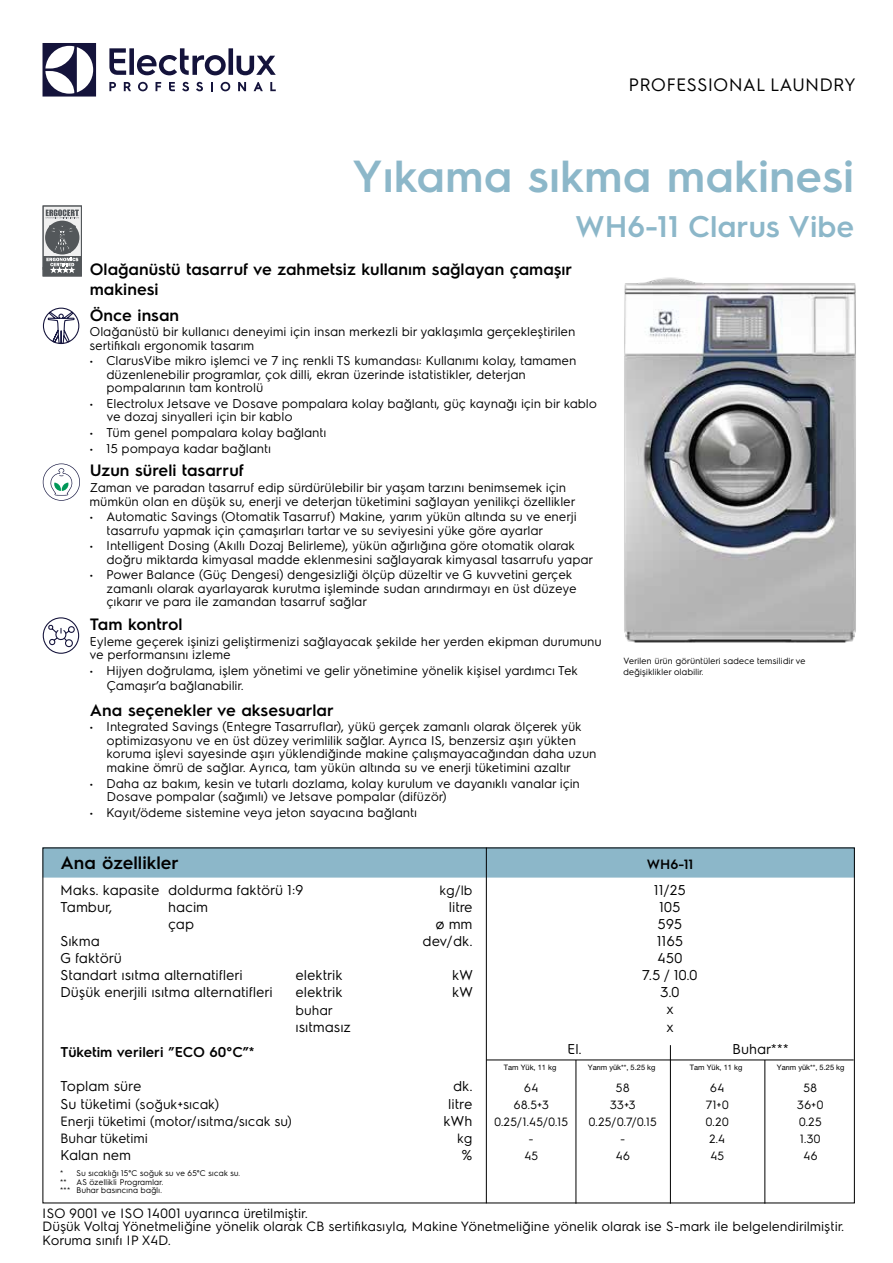
<style>
.page{position:relative;width:893px;height:1263px;background:#fff}
.page>*{position:absolute;margin:0;border:0;box-sizing:border-box;transform-origin:0 0}
.t1{font:600 45px "Electrolux Sans";color:#8cb7c9}
.t2{font:600 30px "Electrolux Sans";color:#8cb7c9}
.t3{font:18px "Electrolux Sans";color:#000}
.t4{font:600 18px "Electrolux Sans";color:#000}
.t5{font:600 16.5px/19.8px "Electrolux Sans";color:#000}
.t6{font:14.25px/17.1px "Electrolux Sans";color:#000;text-align:center}
.t7{font:600 14.25px "Electrolux Sans";color:#000}
.t8{font:13.5px/13.5px "Electrolux Sans";color:#000}
.t9{font:600 13.5px "Electrolux Sans";color:#000}
.t10{font:12.75px/13.5px "Electrolux Sans";color:#000}
.t11{font:12px "Electrolux Sans";color:#000}
.t12{font:9px/10.8px "Electrolux Sans";color:#000}
.t13{font:8.25px/8.9px "Electrolux Sans";color:#000}
.t14{font:7.5px "Helvetica Neue LT Pro";color:#000}
.s1{font-size:14.25px}
</style>
<div class="page">
<svg style="left:43px;top:43px;width:53px;height:54px"></svg>
<svg style="left:109px;top:48px;width:167px;height:27px"></svg>
<svg style="left:270px;top:82px;width:6px;height:9px"></svg>
<svg style="left:221px;top:82px;width:9px;height:9px"></svg>
<svg style="left:211px;top:82px;width:2px;height:9px"></svg>
<svg style="left:196px;top:82px;width:7px;height:9px"></svg>
<svg style="left:182px;top:82px;width:7px;height:9px"></svg>
<svg style="left:169px;top:82px;width:6px;height:9px"></svg>
<svg style="left:156px;top:82px;width:5px;height:9px"></svg>
<svg style="left:138px;top:82px;width:10px;height:9px"></svg>
<svg style="left:124px;top:82px;width:7px;height:9px"></svg>
<svg style="left:109px;top:82px;width:7px;height:9px"></svg>
<svg style="left:254px;top:82px;width:9px;height:9px"></svg>
<svg style="left:238px;top:82px;width:8px;height:9px"></svg>
<div style="left:45px;top:849px;width:808px;height:28px;background:#8cb7c9"></div>
<hr style="left:486px;top:847px;width:1px;height:356px;background:#000">
<hr style="left:486px;top:1059px;width:368px;height:1px;background:#000">
<hr style="left:576px;top:1060px;width:1px;height:144px;background:#000">
<hr style="left:670px;top:1045px;width:1px;height:159px;background:#000">
<hr style="left:764px;top:1060px;width:1px;height:144px;background:#000">
<svg style="left:43px;top:206px;width:39px;height:70px"></svg>
<img style="left:624px;top:277px;width:232px;height:366px">
<svg style="left:47px;top:311px;width:28px;height:33px"></svg>
<div style="left:43px;top:308px;width:36px;height:36px;border:1px solid #14133b;border-radius:50%"></div>
<svg style="left:47px;top:624px;width:28px;height:23px"></svg>
<div style="left:43px;top:617px;width:36px;height:37px;border:1px solid #14133b;border-radius:50%"></div>
<svg style="left:43px;top:463px;width:37px;height:38px"></svg>
<h3 class="t3" style="left:629px;top:72px;width:229px">PROFESSIONAL LAUNDRY</h3>
<h1 class="t1" style="left:352px;top:144px;width:504px">Yıkama sıkma makinesi</h1>
<h2 class="t2" style="left:575px;top:205px;width:281px">WH6-11 Clarus Vibe</h2>
<p class="t5" style="left:90px;top:258px;width:484px">Olağanüstü tasarruf ve zahmetsiz kullanım sağlayan çamaşır makinesi</p>
<p class="t5" style="left:90px;top:304px;width:91px">Önce insan</p>
<p class="t10" style="left:90px;top:324px;width:487px">Olağanüstü bir kullanıcı deneyimi için insan merkezli bir yaklaşımla gerçekleştirilen sertifikalı ergonomik tasarım</p>
<p class="t10" style="left:107px;top:353px;width:471px;text-indent:-17px">• ClarusVibe mikro işlemci ve 7 inç renkli TS kumandası: Kullanımı kolay, tamamen düzenlenebilir programlar, çok dilli, ekran üzerinde istatistikler, deterjan pompalarının tam kontrolü</p>
<p class="t10" style="left:107px;top:396px;width:492px;text-indent:-17px">• Electrolux Jetsave ve Dosave pompalara kolay bağlantı, güç kaynağı için bir kablo ve dozaj sinyalleri için bir kablo</p>
<p class="t10" style="left:90px;top:425px;width:238px">• Tüm genel pompalara kolay bağlantı</p>
<p class="t10" style="left:90px;top:441px;width:183px">• 15 pompaya kadar bağlantı</p>
<p class="t5" style="left:90px;top:460px;width:156px">Uzun süreli tasarruf</p>
<p class="t10" style="left:90px;top:480px;width:487px">Zaman ve paradan tasarruf edip sürdürülebilir bir yaşam tarzını benimsemek için mümkün olan en düşük su, enerji ve deterjan tüketimini sağlayan yenilikçi özellikler</p>
<p class="t10" style="left:107px;top:509px;width:471px;text-indent:-17px">• Automatic Savings (Otomatik Tasarruf) Makine, yarım yükün altında su ve enerji tasarrufu yapmak için çamaşırları tartar ve su seviyesini yüke göre ayarlar</p>
<p class="t10" style="left:107px;top:538px;width:488px;text-indent:-17px">• Intelligent Dosing (Akıllı Dozaj Belirleme), yükün ağırlığına göre otomatik olarak doğru miktarda kimyasal madde eklenmesini sağlayarak kimyasal tasarrufu yapar</p>
<p class="t10" style="left:107px;top:567px;width:472px;text-indent:-17px">• Power Balance (Güç Dengesi) dengesizliği ölçüp düzeltir ve G kuvvetini gerçek zamanlı olarak ayarlayarak kurutma işleminde sudan arındırmayı en üst düzeye çıkarır ve para ile zamandan tasarruf sağlar</p>
<p class="t5" style="left:90px;top:613px;width:94px">Tam kontrol</p>
<p class="t10" style="left:90px;top:634px;width:514px">Eyleme geçerek işinizi geliştirmenizi sağlayacak şekilde her yerden ekipman durumunu ve performansını izleme</p>
<p class="t10" style="left:107px;top:662px;width:473px;line-height:15px;text-indent:-17px">• Hijyen doğrulama, işlem yönetimi ve gelir yönetimine yönelik kişisel yardımcı Tek<br>Çamaşır’a bağlanabilir.</p>
<p class="t5" style="left:90px;top:699px;width:246px">Ana seçenekler ve aksesuarlar</p>
<p class="t10" style="left:107px;top:719px;width:491px;text-indent:-17px">• Integrated Savings (Entegre Tasarruflar), yükü gerçek zamanlı olarak ölçerek yük optimizasyonu ve en üst düzey verimlilik sağlar. Ayrıca IS, benzersiz aşırı yükten koruma işlevi sayesinde aşırı yüklendiğinde makine çalışmayacağından daha uzun makine ömrü de sağlar. Ayrıca, tam yükün altında su ve enerji tüketimini azaltır</p>
<p class="t10" style="left:107px;top:775px;width:475px;text-indent:-17px">• Daha az bakım, kesin ve tutarlı dozlama, kolay kurulum ve dayanıklı vanalar için<br>Dosave pompalar (sağımlı) ve Jetsave pompalar (difüzör)</p>
<p class="t10" style="left:90px;top:804px;width:329px">• Kayıt/ödeme sistemine veya jeton sayacına bağlantı</p>
<p class="t12" style="left:623px;top:655px;width:184px">Verilen ürün görüntüleri sadece temsilidir ve değişiklikler olabilir.</p>
<h3 class="t4" style="left:60px;top:850px;width:120px">Ana özellikler</h3>
<p class="t6" style="left:60px;top:880px;width:245px">Maks. kapasite doldurma faktörü 1:9</p>
<p class="t8" style="left:440px;top:882px;width:35px">kg/lb</p>
<p class="t6" style="left:60px;top:897px;width:54px">Tambur,</p>
<p class="t6" style="left:168px;top:897px;width:42px">hacim</p>
<p class="t6" style="left:449px;top:897px;width:25px">litre</p>
<p class="t6" style="left:168px;top:914px;width:28px">çap</p>
<p class="t6" style="left:436px;top:914px;width:39px">ø mm</p>
<p class="t6" style="left:60px;top:932px;width:41px">Sıkma</p>
<p class="t6" style="left:423px;top:932px;width:51px">dev/dk.</p>
<p class="t6" style="left:60px;top:949px;width:184px;text-align:left">G faktörü<br>Standart ısıtma alternatifleri</p>
<p class="t6" style="left:296px;top:966px;width:48px">elektrik</p>
<p class="t6" style="left:453px;top:966px;width:22px">kW</p>
<p class="t6" style="left:60px;top:983px;width:214px">Düşük enerjili ısıtma alternatifleri</p>
<p class="t6" style="left:296px;top:983px;width:48px">elektrik</p>
<p class="t6" style="left:453px;top:983px;width:22px">kW</p>
<p class="t8" style="left:296px;top:1002px;width:39px">buhar</p>
<p class="t6" style="left:296px;top:1017px;width:57px">ısıtmasız</p>
<p class="t7" style="left:60px;top:1042px;width:196px">Tüketim verileri ”ECO 60°C”*</p>
<p class="t6" style="left:60px;top:1077px;width:83px">Toplam süre</p>
<p class="t6" style="left:453px;top:1077px;width:21px">dk.</p>
<p class="t8" style="left:60px;top:1096px;width:161px"><span class="s1">Su tüketimi</span> (soğuk+sıcak)</p>
<p class="t6" style="left:449px;top:1094px;width:26px">litre</p>
<p class="t8" style="left:60px;top:1113px;width:233px">Enerji tüketimi (motor/ısıtma/sıcak su)</p>
<p class="t6" style="left:444px;top:1111px;width:30px">kWh</p>
<p class="t8" style="left:60px;top:1130px;width:89px">Buhar tüketimi</p>
<p class="t8" style="left:457px;top:1130px;width:17px">kg</p>
<p class="t6" style="left:60px;top:1145px;width:73px">Kalan nem</p>
<p class="t6" style="left:462px;top:1145px;width:12px">%</p>
<p class="t13" style="left:60px;top:1168px;width:182px">* Su sıcaklığı 15°C soğuk su ve 65°C sıcak su. ** AS özellikli Programlar.<br>*** Buhar basıncına bağlı.</p>
<p class="t9" style="left:647px;top:855px;width:48px">WH6-11</p>
<p class="t6" style="left:642px;top:880px;width:57px">11/25<br>105<br>595<br>1165<br>450<br>7.5 / 10.0<br>3.0<br>x<br>x</p>
<p class="t6" style="left:567px;top:1040px;width:16px">El.</p>
<p class="t6" style="left:732px;top:1040px;width:58px">Buhar***</p>
<p class="t14" style="left:504px;top:1063px;width:54px">Tam Yük, 11 kg</p>
<p class="t14" style="left:588px;top:1063px;width:69px">Yarım yük**, 5.25 kg</p>
<p class="t14" style="left:690px;top:1063px;width:54px">Tam Yük, 11 kg</p>
<p class="t14" style="left:777px;top:1063px;width:69px">Yarım yük**, 5.25 kg</p>
<p class="t11" style="left:524px;top:1079px;width:16px">64</p>
<p class="t11" style="left:616px;top:1079px;width:15px">58</p>
<p class="t11" style="left:710px;top:1079px;width:16px">64</p>
<p class="t11" style="left:803px;top:1079px;width:15px">58</p>
<p class="t11" style="left:514px;top:1096px;width:37px">68.5+3</p>
<p class="t11" style="left:610px;top:1096px;width:28px">33+3</p>
<p class="t11" style="left:706px;top:1096px;width:25px">71+0</p>
<p class="t11" style="left:797px;top:1096px;width:28px">36+0</p>
<p class="t11" style="left:494px;top:1113px;width:76px">0.25/1.45/0.15</p>
<p class="t11" style="left:589px;top:1113px;width:70px">0.25/0.7/0.15</p>
<p class="t11" style="left:706px;top:1113px;width:25px">0.20</p>
<p class="t11" style="left:799px;top:1113px;width:25px">0.25</p>
<p class="t11" style="left:529px;top:1130px;width:7px">-</p>
<p class="t11" style="left:620px;top:1130px;width:7px">-</p>
<p class="t11" style="left:709px;top:1130px;width:18px">2.4</p>
<p class="t11" style="left:800px;top:1130px;width:23px">1.30</p>
<p class="t11" style="left:524px;top:1147px;width:16px">45</p>
<p class="t11" style="left:616px;top:1147px;width:16px">46</p>
<p class="t11" style="left:710px;top:1147px;width:16px">45</p>
<p class="t11" style="left:803px;top:1147px;width:16px">46</p>
<p class="t8" style="left:43px;top:1205px;width:804px">ISO 9001 ve ISO 14001 uyarınca üretilmiştir.<br>Düşük Voltaj Yönetmeliğine yönelik olarak CB sertifikasıyla, Makine Yönetmeliğine yönelik olarak ise S-mark ile belgelendirilmiştir.<br>Koruma sınıfı IP X4D.</p>
</div>
